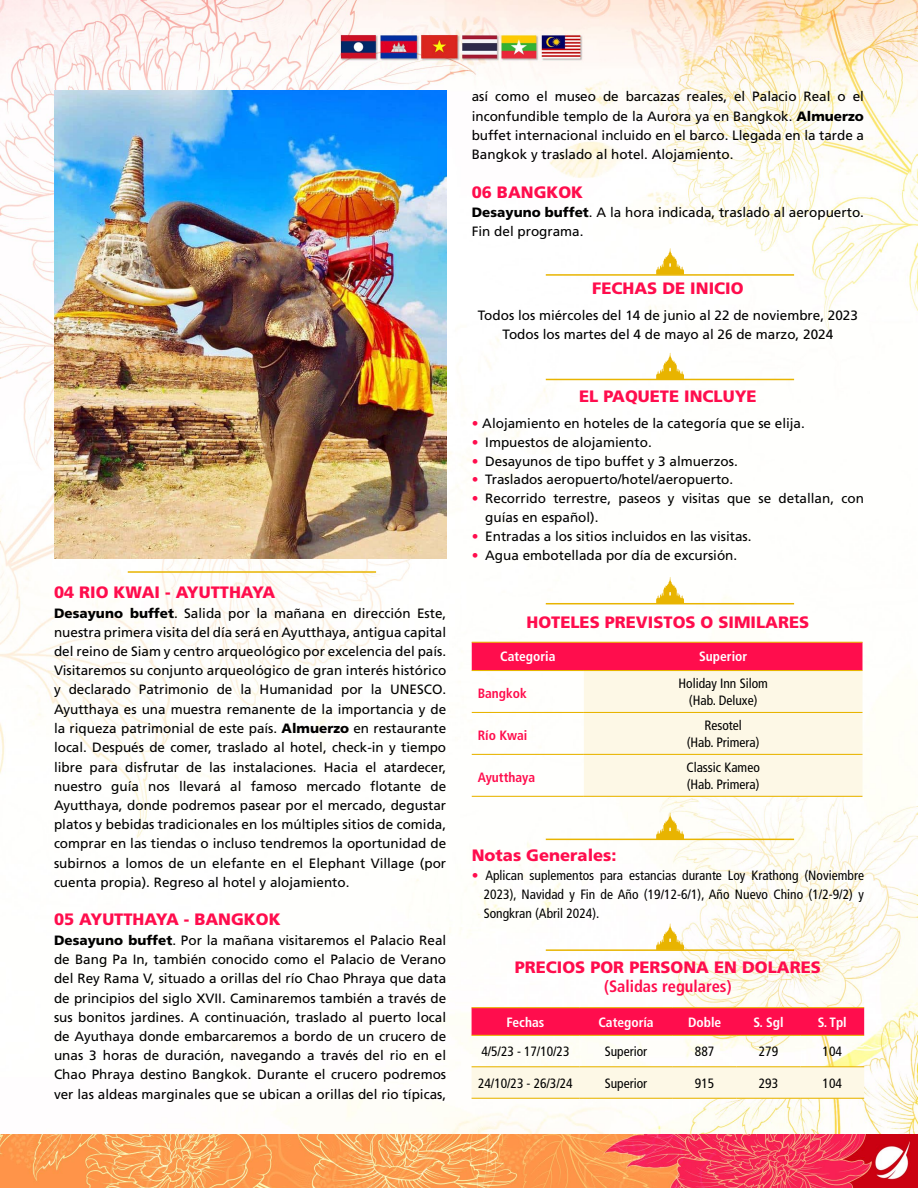
<style>
.page{position:relative;width:918px;height:1188px;background:#fff}
.page>*{position:absolute;margin:0;border:0;box-sizing:border-box;transform-origin:0 0}
.t1{font:900 16.5px "Frutiger";color:#ff0d4d}
.t2{font:700 condensed 16.5px "Frutiger";color:#ff0d4d}
.t3{font:13.5px/19.2px "Frutiger";color:#000;text-align:justify}
.t4{font:condensed 13.5px/16.5px "Frutiger";color:#000;text-align:center}
.t5{font:700 condensed 13.5px "Frutiger";color:#fff}
.t6{font:700 condensed 13.5px "Frutiger";color:#ff0d4d}
.s1{font-weight:900}
.s2{color:#ff0d4d}
.s3{font-stretch:normal;color:#ff0d4d}
</style>
<div class="page">
<img style="left:0;top:0;width:918px;height:1134px">
<img style="left:0;top:1134px;width:918px;height:54px">
<svg style="left:472px;top:643px;width:390px;height:153px"></svg>
<hr style="left:472px;top:642px;width:112px;height:1px;background:#e8b400">
<hr style="left:584px;top:642px;width:278px;height:1px;background:#e8b400">
<hr style="left:472px;top:670px;width:112px;height:1px;background:#e8b400">
<hr style="left:584px;top:670px;width:278px;height:1px;background:#e8b400">
<hr style="left:472px;top:712px;width:112px;height:1px;background:#e8b400">
<hr style="left:584px;top:712px;width:278px;height:1px;background:#e8b400">
<hr style="left:472px;top:754px;width:112px;height:1px;background:#e8b400">
<hr style="left:584px;top:754px;width:278px;height:1px;background:#e8b400">
<hr style="left:472px;top:796px;width:112px;height:1px;background:#e8b400">
<hr style="left:584px;top:796px;width:278px;height:1px;background:#e8b400">
<svg style="left:472px;top:1008px;width:392px;height:27px;background:#fe0f4b"></svg>
<div style="left:472px;top:1067px;width:392px;height:31px;background:#fdf8e6"></div>
<hr style="left:472px;top:1007px;width:107px;height:1px;background:#e8b400">
<hr style="left:579px;top:1007px;width:94px;height:1px;background:#e8b400">
<hr style="left:673px;top:1007px;width:64px;height:1px;background:#e8b400">
<hr style="left:737px;top:1007px;width:63px;height:1px;background:#e8b400">
<hr style="left:800px;top:1007px;width:64px;height:1px;background:#e8b400">
<hr style="left:472px;top:1035px;width:107px;height:1px;background:#e8b400">
<hr style="left:579px;top:1035px;width:94px;height:1px;background:#e8b400">
<hr style="left:673px;top:1035px;width:64px;height:1px;background:#e8b400">
<hr style="left:737px;top:1035px;width:63px;height:1px;background:#e8b400">
<hr style="left:800px;top:1035px;width:64px;height:1px;background:#e8b400">
<hr style="left:472px;top:1066px;width:107px;height:1px;background:#e8b400">
<hr style="left:579px;top:1066px;width:94px;height:1px;background:#e8b400">
<hr style="left:673px;top:1066px;width:64px;height:1px;background:#e8b400">
<hr style="left:737px;top:1066px;width:63px;height:1px;background:#e8b400">
<hr style="left:800px;top:1066px;width:64px;height:1px;background:#e8b400">
<hr style="left:472px;top:1098px;width:107px;height:1px;background:#e8b400">
<hr style="left:579px;top:1098px;width:94px;height:1px;background:#e8b400">
<hr style="left:673px;top:1098px;width:64px;height:1px;background:#e8b400">
<hr style="left:737px;top:1098px;width:63px;height:1px;background:#e8b400">
<hr style="left:800px;top:1098px;width:64px;height:1px;background:#e8b400">
<svg style="left:656px;top:353px;width:28px;height:26px"></svg>
<hr style="left:546px;top:379px;width:248px;height:1px;background:#e8b400">
<svg style="left:656px;top:248px;width:28px;height:26px"></svg>
<hr style="left:546px;top:274px;width:248px;height:2px;background:#e8b400">
<svg style="left:656px;top:577px;width:28px;height:26px"></svg>
<hr style="left:546px;top:603px;width:248px;height:1px;background:#e8b400">
<svg style="left:656px;top:923px;width:28px;height:26px"></svg>
<hr style="left:546px;top:949px;width:248px;height:2px;background:#e8b400">
<svg style="left:656px;top:813px;width:28px;height:26px"></svg>
<hr style="left:546px;top:839px;width:248px;height:1px;background:#e8b400">
<hr style="left:128px;top:571px;width:248px;height:2px;background:#e8b400">
<img style="left:54px;top:91px;width:392px;height:467px">
<p class="t1" style="left:54px;top:582px;width:223px">04 RIO KWAI - AYUTTHAYA</p>
<p class="t3" style="left:54px;top:603px;width:394px"><span class="s1">Desayuno buffet</span>. Salida por la mañana en dirección Este, nuestra primera visita del día será en Ayutthaya, antigua capital del reino de Siam y centro arqueológico por excelencia del país.<br>Visitaremos su conjunto arqueológico de gran interés histórico y declarado Patrimonio de la Humanidad por la UNESCO.<br>Ayutthaya es una muestra remanente de la importancia y de la riqueza patrimonial de este país. <span class="s1">Almuerzo</span> en restaurante local. Después de comer, traslado al hotel, check-in y tiempo libre para disfrutar de las instalaciones. Hacia el atardecer, nuestro guía nos llevará al famoso mercado flotante de Ayutthaya, donde podremos pasear por el mercado, degustar platos y bebidas tradicionales en los múltiples sitios de comida, comprar en las tiendas o incluso tendremos la oportunidad de subirnos a lomos de un elefante en el Elephant Village (por cuenta propia). Regreso al hotel y alojamiento.</p>
<p class="t1" style="left:54px;top:910px;width:228px">05 AYUTTHAYA - BANGKOK</p>
<p class="t3" style="left:54px;top:931px;width:394px"><span class="s1">Desayuno buffet</span>. Por la mañana visitaremos el Palacio Real de Bang Pa In, también conocido como el Palacio de Verano del Rey Rama V, situado a orillas del río Chao Phraya que data de principios del siglo XVII. Caminaremos también a través de sus bonitos jardines. A continuación, traslado al puerto local de Ayuthaya donde embarcaremos a bordo de un crucero de unas 3 horas de duración, navegando a través del rio en el Chao Phraya destino Bangkok. Durante el crucero podremos ver las aldeas marginales que se ubican a orillas del rio típicas,</p>
<p class="t3" style="left:472px;top:87px;width:394px">así como el museo de barcazas reales, el Palacio Real o el inconfundible templo de la Aurora ya en Bangkok. <span class="s1">Almuerzo </span>buffet internacional incluido en el barco. Llegada en la tarde a Bangkok y traslado al hotel. Alojamiento.</p>
<p class="t1" style="left:472px;top:182px;width:113px">06 BANGKOK</p>
<p class="t3" style="left:472px;top:202px;width:394px"><span class="s1">Desayuno buffet</span>. A la hora indicada, traslado al aeropuerto.<br>Fin del programa.</p>
<p class="t1" style="left:592px;top:278px;width:153px">FECHAS DE INICIO</p>
<p class="t3" style="left:478px;top:306px;width:382px;text-align:center">Todos los miércoles del 14 de junio al 22 de noviembre, 2023<br>Todos los martes del 4 de mayo al 26 de marzo, 2024</p>
<p class="t1" style="left:579px;top:386px;width:179px">EL PAQUETE INCLUYE</p>
<p class="t3" style="left:472px;top:414px;width:335px"><span class="s2">•</span> Alojamiento en hoteles de la categoría que se elija.</p>
<p class="t3" style="left:472px;top:432px;width:182px"><span class="s2">•</span> Impuestos de alojamiento.</p>
<p class="t3" style="left:472px;top:451px;width:268px"><span class="s2">•</span> Desayunos de tipo buffet y 3 almuerzos.</p>
<p class="t3" style="left:472px;top:470px;width:263px"><span class="s2">•</span> Traslados aeropuerto/hotel/aeropuerto.</p>
<p class="t3" style="left:485px;top:489px;width:380px;line-height:18.8px;text-indent:-14px"><span class="s2">•</span> Recorrido terrestre, paseos y visitas que se detallan, con guías en español).</p>
<p class="t3" style="left:472px;top:526px;width:281px"><span class="s2">•</span> Entradas a los sitios incluidos en las visitas.</p>
<p class="t3" style="left:472px;top:545px;width:267px"><span class="s2">•</span> Agua embotellada por día de excursión.</p>
<p class="t1" style="left:526px;top:612px;width:284px">HOTELES PREVISTOS O SIMILARES</p>
<p class="t5" style="left:500px;top:649px;width:57px">Categoria</p>
<p class="t5" style="left:699px;top:649px;width:50px">Superior</p>
<p class="t6" style="left:478px;top:685px;width:51px">Bangkok</p>
<p class="t4" style="left:678px;top:675px;width:91px">Holiday Inn Silom (Hab. Deluxe)</p>
<p class="t6" style="left:478px;top:727px;width:51px">Río Kwai</p>
<p class="t4" style="left:687px;top:717px;width:74px">Resotel<br>(Hab. Primera)</p>
<p class="t6" style="left:478px;top:769px;width:59px">Ayutthaya</p>
<p class="t4" style="left:686px;top:759px;width:75px;text-align:left">Classic Kameo (Hab. Primera)</p>
<p class="t1" style="left:472px;top:845px;width:146px">Notas Generales:</p>
<p class="t4" style="left:484px;top:865px;width:382px;line-height:19.2px;text-align:justify;text-indent:-12px"><span class="s3">•</span> Aplican suplementos para estancias durante Loy Krathong (Noviembre 2023), Navidad y Fin de Año (19/12-6/1), Año Nuevo Chino (1/2-9/2) y Songkran (Abril 2024).</p>
<p class="t1" style="left:515px;top:957px;width:308px">PRECIOS POR PERSONA EN DOLARES</p>
<p class="t2" style="left:604px;top:977px;width:129px">(Salidas regulares)</p>
<p class="t5" style="left:507px;top:1014px;width:39px">Fechas</p>
<p class="t5" style="left:598px;top:1014px;width:57px">Categoría</p>
<p class="t5" style="left:688px;top:1014px;width:35px">Doble</p>
<p class="t5" style="left:753px;top:1014px;width:32px">S. Sgl</p>
<p class="t5" style="left:818px;top:1014px;width:31px">S. Tpl</p>
<p class="t4" style="left:481px;top:1043px;width:90px">4/5/23 - 17/10/23</p>
<p class="t4" style="left:605px;top:1043px;width:44px">Superior</p>
<p class="t4" style="left:695px;top:1043px;width:21px">887</p>
<p class="t4" style="left:759px;top:1043px;width:21px">279</p>
<p class="t4" style="left:823px;top:1043px;width:21px">104</p>
<p class="t4" style="left:478px;top:1075px;width:96px">24/10/23 - 26/3/24</p>
<p class="t4" style="left:605px;top:1075px;width:44px">Superior</p>
<p class="t4" style="left:695px;top:1075px;width:21px">915</p>
<p class="t4" style="left:759px;top:1075px;width:21px">293</p>
<p class="t4" style="left:823px;top:1075px;width:21px">104</p>
</div>
